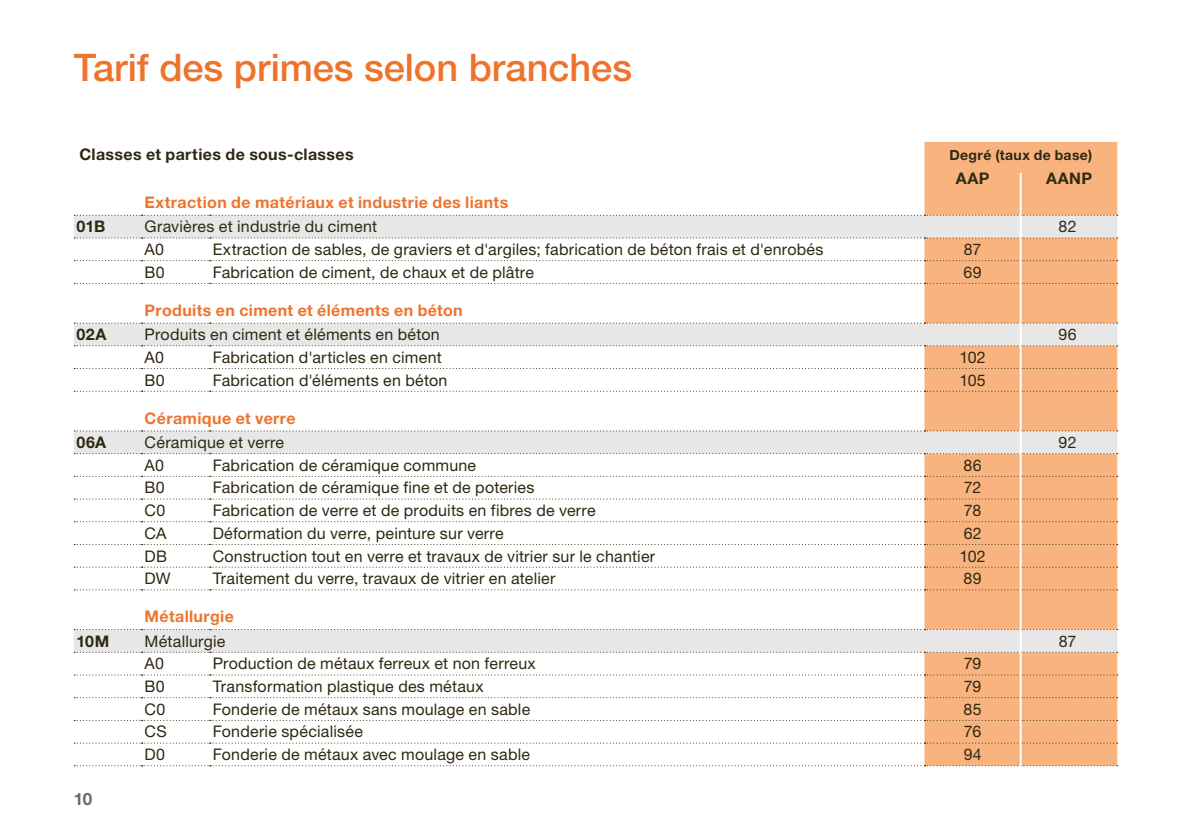
<style>
.page{position:relative;width:1191px;height:840px;background:#fff}
.page>*{position:absolute;margin:0;border:0;box-sizing:border-box;transform-origin:0 0}
.t1{font:500 38px "Helvetica Neue LT Std";color:#ee742d}
.t2{font:700 17px "Helvetica Neue LT Std";color:#6d6a63}
.t3{font:16px "Helvetica Neue LT Std";letter-spacing:.015em;color:#2f2912}
.t4{font:700 16px "Helvetica Neue LT Std";letter-spacing:.025em;color:#ee742d}
.t5{font:700 16px "Helvetica Neue LT Std";letter-spacing:.02em;color:#2f2912}
.t6{font:700 14px "Helvetica Neue LT Std";letter-spacing:.025em;color:#2f2912}
</style>
<div class="page">
<div style="left:924px;top:142px;width:193px;height:622px;background:#f8b37f"></div>
<svg style="left:74px;top:216px;width:1043px;height:435px"></svg>
<svg style="left:74px;top:475px;width:1043px;height:1px"></svg>
<svg style="left:74px;top:498px;width:1043px;height:1px"></svg>
<svg style="left:74px;top:521px;width:1043px;height:1px"></svg>
<svg style="left:74px;top:543px;width:1043px;height:1px"></svg>
<svg style="left:74px;top:566px;width:1043px;height:1px"></svg>
<svg style="left:74px;top:674px;width:1043px;height:1px"></svg>
<svg style="left:924px;top:696px;width:193px;height:1px"></svg>
<svg style="left:74px;top:719px;width:1043px;height:1px"></svg>
<svg style="left:74px;top:742px;width:1043px;height:1px"></svg>
<svg style="left:74px;top:215px;width:1043px;height:1px"></svg>
<svg style="left:74px;top:237px;width:1043px;height:1px"></svg>
<svg style="left:74px;top:283px;width:1043px;height:1px"></svg>
<svg style="left:74px;top:345px;width:1043px;height:1px"></svg>
<svg style="left:74px;top:322px;width:1043px;height:1px"></svg>
<svg style="left:74px;top:430px;width:1043px;height:1px"></svg>
<svg style="left:74px;top:453px;width:1043px;height:1px"></svg>
<svg style="left:74px;top:628px;width:1043px;height:1px"></svg>
<svg style="left:74px;top:651px;width:1043px;height:1px"></svg>
<svg style="left:924px;top:764px;width:193px;height:1px"></svg>
<svg style="left:74px;top:260px;width:1043px;height:1px"></svg>
<svg style="left:74px;top:368px;width:1043px;height:1px"></svg>
<svg style="left:74px;top:390px;width:1043px;height:1px"></svg>
<svg style="left:74px;top:589px;width:1043px;height:1px"></svg>
<hr style="left:1019px;top:173px;width:2px;height:607px;background:#fff">
<h1 class="t1" style="left:74px;top:45px;width:560px">Tarif des primes selon branches</h1>
<p class="t5" style="left:79px;top:145px;width:276px">Classes et parties de sous-classes</p>
<p class="t6" style="left:949px;top:146px;width:144px">Degré (taux de base)</p>
<p class="t5" style="left:955px;top:168px;width:35px">AAP</p>
<p class="t5" style="left:1046px;top:168px;width:48px">AANP</p>
<p class="t4" style="left:145px;top:192px;width:365px">Extraction de matériaux et industrie des liants</p>
<p class="t5" style="left:77px;top:216px;width:30px">01B</p>
<p class="t3" style="left:145px;top:217px;width:234px">Gravières et industrie du ciment</p>
<p class="t3" style="left:1058px;top:217px;width:19px">82</p>
<p class="t3" style="left:145px;top:240px;width:21px">A0</p>
<p class="t3" style="left:213px;top:240px;width:612px">Extraction de sables, de graviers et d'argiles; fabrication de béton frais et d'enrobés</p>
<p class="t3" style="left:963px;top:240px;width:19px">87</p>
<p class="t3" style="left:145px;top:262px;width:22px">B0</p>
<p class="t3" style="left:213px;top:262px;width:323px">Fabrication de ciment, de chaux et de plâtre</p>
<p class="t3" style="left:963px;top:262px;width:20px">69</p>
<p class="t4" style="left:145px;top:300px;width:320px">Produits en ciment et éléments en béton</p>
<p class="t5" style="left:77px;top:324px;width:31px">02A</p>
<p class="t3" style="left:145px;top:325px;width:297px">Produits en ciment et éléments en béton</p>
<p class="t3" style="left:1058px;top:325px;width:20px">96</p>
<p class="t3" style="left:145px;top:347px;width:21px">A0</p>
<p class="t3" style="left:213px;top:347px;width:231px">Fabrication d'articles en ciment</p>
<p class="t3" style="left:959px;top:347px;width:28px">102</p>
<p class="t3" style="left:145px;top:370px;width:22px">B0</p>
<p class="t3" style="left:213px;top:370px;width:236px">Fabrication d'éléments en béton</p>
<p class="t3" style="left:959px;top:370px;width:28px">105</p>
<p class="t4" style="left:145px;top:408px;width:152px">Céramique et verre</p>
<p class="t5" style="left:77px;top:432px;width:31px">06A</p>
<p class="t3" style="left:145px;top:432px;width:141px">Céramique et verre</p>
<p class="t3" style="left:1058px;top:432px;width:19px">92</p>
<p class="t3" style="left:145px;top:455px;width:21px">A0</p>
<p class="t3" style="left:213px;top:455px;width:265px">Fabrication de céramique commune</p>
<p class="t3" style="left:963px;top:455px;width:20px">86</p>
<p class="t3" style="left:145px;top:478px;width:22px">B0</p>
<p class="t3" style="left:213px;top:478px;width:323px">Fabrication de céramique fine et de poteries</p>
<p class="t3" style="left:963px;top:478px;width:19px">72</p>
<p class="t3" style="left:145px;top:500px;width:22px">C0</p>
<p class="t3" style="left:213px;top:500px;width:384px">Fabrication de verre et de produits en fibres de verre</p>
<p class="t3" style="left:963px;top:500px;width:19px">78</p>
<p class="t3" style="left:145px;top:523px;width:23px">CA</p>
<p class="t3" style="left:213px;top:523px;width:292px">Déformation du verre, peinture sur verre</p>
<p class="t3" style="left:963px;top:523px;width:19px">62</p>
<p class="t3" style="left:145px;top:546px;width:24px">DB</p>
<p class="t3" style="left:213px;top:546px;width:444px">Construction tout en verre et travaux de vitrier sur le chantier</p>
<p class="t3" style="left:959px;top:546px;width:28px">102</p>
<p class="t3" style="left:145px;top:568px;width:28px">DW</p>
<p class="t3" style="left:213px;top:568px;width:344px">Traitement du verre, travaux de vitrier en atelier</p>
<p class="t3" style="left:963px;top:568px;width:20px">89</p>
<p class="t4" style="left:145px;top:606px;width:91px">Métallurgie</p>
<p class="t5" style="left:77px;top:630px;width:34px">10M</p>
<p class="t3" style="left:145px;top:631px;width:82px">Métallurgie</p>
<p class="t3" style="left:1058px;top:631px;width:19px">87</p>
<p class="t3" style="left:145px;top:653px;width:21px">A0</p>
<p class="t3" style="left:213px;top:653px;width:325px">Production de métaux ferreux et non ferreux</p>
<p class="t3" style="left:963px;top:653px;width:19px">79</p>
<p class="t3" style="left:145px;top:676px;width:22px">B0</p>
<p class="t3" style="left:213px;top:676px;width:272px">Transformation plastique des métaux</p>
<p class="t3" style="left:963px;top:676px;width:19px">79</p>
<p class="t3" style="left:145px;top:699px;width:22px">C0</p>
<p class="t3" style="left:213px;top:699px;width:319px">Fonderie de métaux sans moulage en sable</p>
<p class="t3" style="left:963px;top:699px;width:20px">85</p>
<p class="t3" style="left:145px;top:721px;width:24px">CS</p>
<p class="t3" style="left:213px;top:721px;width:152px">Fonderie spécialisée</p>
<p class="t3" style="left:964px;top:721px;width:19px">76</p>
<p class="t3" style="left:145px;top:744px;width:22px">D0</p>
<p class="t3" style="left:213px;top:744px;width:319px">Fonderie de métaux avec moulage en sable</p>
<p class="t3" style="left:963px;top:744px;width:20px">94</p>
<p class="t2" style="left:74px;top:787px;width:20px">10</p>
</div>
